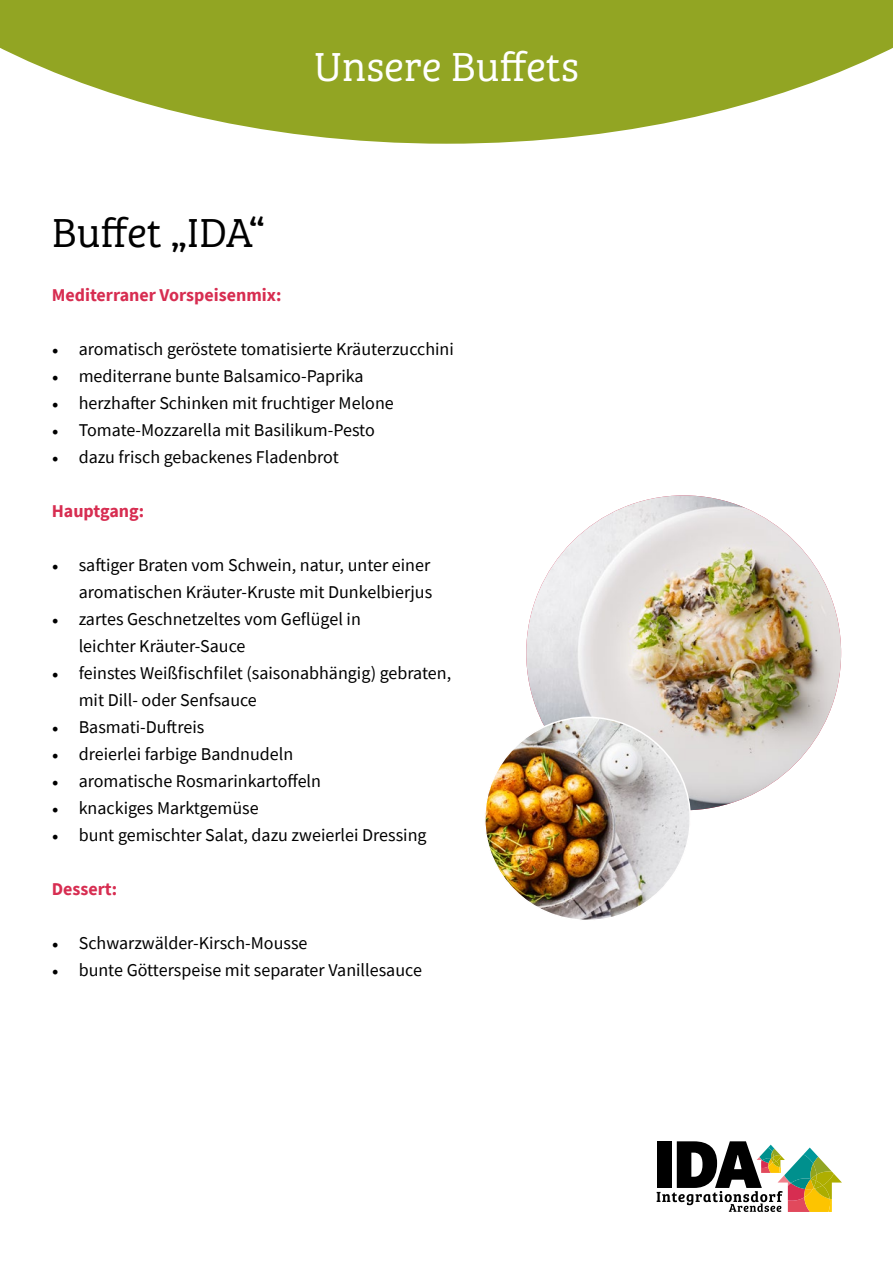
<style>
.page{position:relative;width:893px;height:1263px;background:#fff}
.page>*{position:absolute;margin:0;border:0;box-sizing:border-box;transform-origin:0 0}
.t1{font:42px "Bree Serif Lt";color:#fff}
.t2{font:42px "Bree Serif Lt";color:#000}
.t3{font:18px/27px "Source Sans Pro";color:#000}
.t4{font:700 18px "Source Sans Pro";color:#d72d51}
.s1{font-family:"Minion Pro"}
</style>
<div class="page">
<svg style="left:657px;top:1141px;width:185px;height:71px"></svg>
<svg style="left:0;top:0;width:893px;height:144px"></svg>
<img style="left:526px;top:495px;width:315px;height:315px;border-radius:157px">
<img style="left:487px;top:717px;width:203px;height:201px">
<h1 class="t1" style="left:314px;top:37px;width:267px">Unsere Buffets</h1>
<h1 class="t2" style="left:52px;top:202px;width:214px">Buffet „IDA“</h1>
<p class="t4" style="left:52px;top:283px;width:231px">Mediterraner Vorspeisenmix:</p>
<p class="t3" style="left:52px;top:336px;width:404px"><span class="s1">•</span> aromatisch geröstete tomatisierte Kräuterzucchini</p>
<p class="t3" style="left:52px;top:363px;width:313px"><span class="s1">•</span> mediterrane bunte Balsamico-Paprika</p>
<p class="t3" style="left:52px;top:390px;width:344px"><span class="s1">•</span> herzhafter Schinken mit fruchtiger Melone</p>
<p class="t3" style="left:52px;top:417px;width:325px"><span class="s1">•</span> Tomate-Mozzarella mit Basilikum-Pesto</p>
<p class="t3" style="left:52px;top:444px;width:289px"><span class="s1">•</span> dazu frisch gebackenes Fladenbrot</p>
<p class="t4" style="left:52px;top:499px;width:94px">Hauptgang:</p>
<p class="t3" style="left:52px;top:552px;width:382px;text-align:right"><span class="s1">•</span> saftiger Braten vom Schwein, natur, unter einer aromatischen Kräuter-Kruste mit Dunkelbierjus</p>
<p class="t3" style="left:79px;top:606px;width:284px;text-indent:-27px"><span class="s1">•</span> zartes Geschnetzeltes vom Geflügel in leichter Kräuter-Sauce</p>
<p class="t3" style="left:79px;top:660px;width:374px;text-indent:-27px"><span class="s1">•</span> feinstes Weißfischfilet (saisonabhängig) gebraten, mit Dill- oder Senfsauce</p>
<p class="t3" style="left:52px;top:714px;width:154px"><span class="s1">•</span> Basmati-Duftreis</p>
<p class="t3" style="left:52px;top:741px;width:243px"><span class="s1">•</span> dreierlei farbige Bandnudeln</p>
<p class="t3" style="left:52px;top:768px;width:271px"><span class="s1">•</span> aromatische Rosmarinkartoffeln</p>
<p class="t3" style="left:52px;top:795px;width:209px"><span class="s1">•</span> knackiges Marktgemüse</p>
<p class="t3" style="left:52px;top:822px;width:376px"><span class="s1">•</span> bunt gemischter Salat, dazu zweierlei Dressing</p>
<p class="t4" style="left:52px;top:877px;width:67px">Dessert:</p>
<p class="t3" style="left:52px;top:930px;width:257px"><span class="s1">•</span> Schwarzwälder-Kirsch-Mousse</p>
<p class="t3" style="left:52px;top:957px;width:372px"><span class="s1">•</span> bunte Götterspeise mit separater Vanillesauce</p>
</div>
